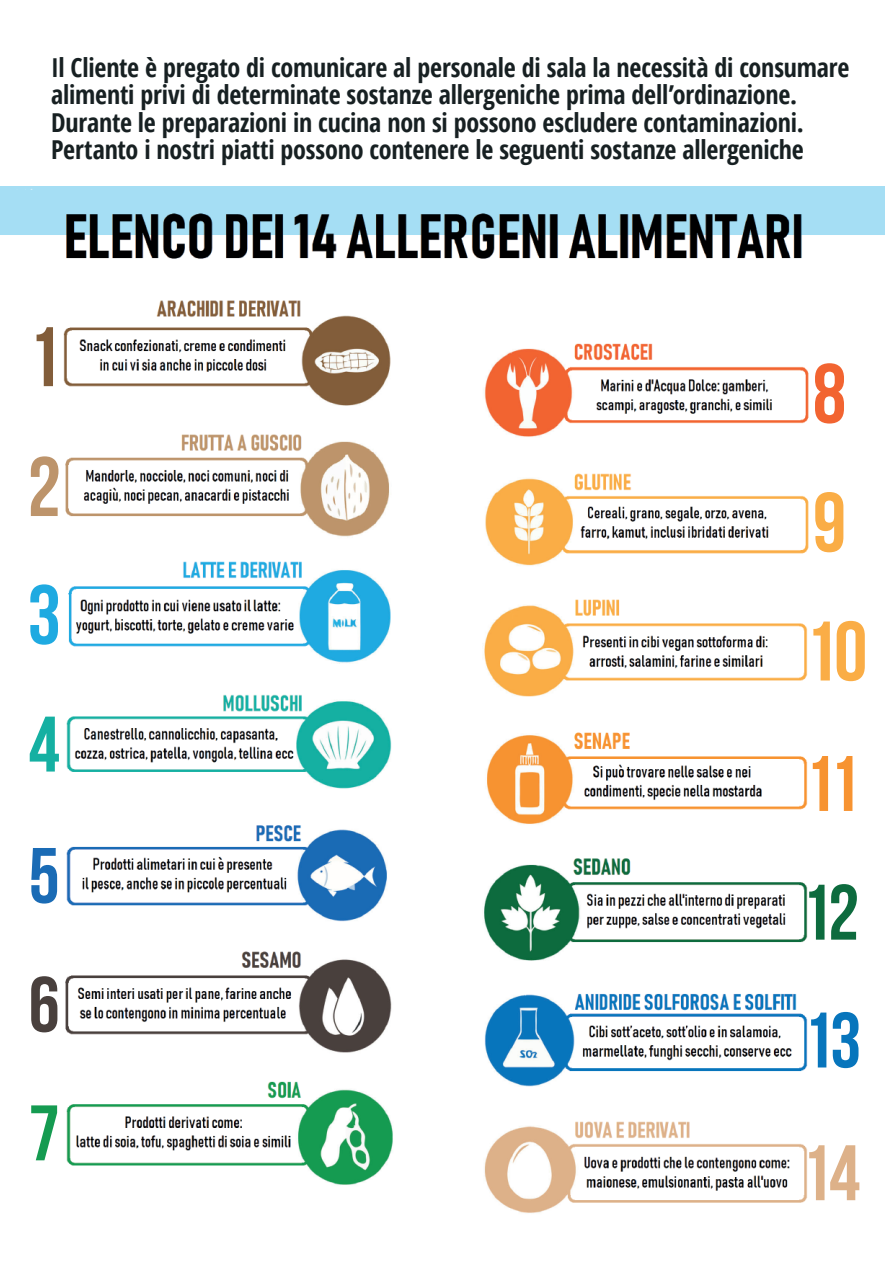
<style>
.page{position:relative;width:893px;height:1263px;background:#fff}
.page>*{position:absolute;margin:0;border:0;box-sizing:border-box;transform-origin:0 0}
.t1{font:700 84.15px "Bebas Neue";color:#faad46}
.t2{font:700 84.15px "Bebas Neue";color:#825d3a}
.t3{font:700 84.15px "Bebas Neue";color:#f26431}
.t4{font:700 84.15px "Bebas Neue";color:#bd946b}
.t5{font:700 84.15px "Bebas Neue";color:#1faae1}
.t6{font:700 78.45px "Bebas Neue";color:#f79331}
.t7{font:700 78.45px "Bebas Neue";color:#0d6b3e}
.t8{font:700 78.45px "Bebas Neue";color:#0775bc}
.t9{font:700 78.45px "Bebas Neue";color:#ddb189}
.t10{font:700 78.45px "Bebas Neue";color:#49403d}
.t11{font:700 78.45px "Bebas Neue";color:#159b51}
.t12{font:700 78.45px "Bebas Neue";color:#15b0a2}
.t13{font:700 78.45px "Bebas Neue";color:#1a6bb5}
.t14{font:700 condensed 26.1px/27.3px "Open Sans";letter-spacing:-.01em;color:#172022}
</style>
<div class="page">
<img style="left:0;top:186px;width:884px;height:1027px">
<p class="t14" style="left:51px;top:53px;width:800px">Il Cliente è pregato di comunicare al personale di sala la necessità di consumare alimenti privi di determinate sostanze allergeniche prima dell’ordinazione.<br>Durante le preparazioni in cucina non si possono escludere contaminazioni.<br>Pertanto i nostri piatti possono contenere le seguenti sostanze allergeniche</p>
<h1 class="t2" style="left:27px;top:311px;width:35px">1</h1>
<h1 class="t4" style="left:27px;top:441px;width:35px">2</h1>
<h1 class="t5" style="left:27px;top:569px;width:35px">3</h1>
<h2 class="t12" style="left:29px;top:701px;width:33px">4</h2>
<h2 class="t13" style="left:29px;top:833px;width:33px">5</h2>
<h2 class="t10" style="left:29px;top:962px;width:33px">6</h2>
<h2 class="t11" style="left:29px;top:1090px;width:33px">7</h2>
<h1 class="t3" style="left:813px;top:348px;width:35px">8</h1>
<h1 class="t1" style="left:813px;top:476px;width:35px">9</h1>
<h1 class="t1" style="left:804px;top:605px;width:65px">10</h1>
<h2 class="t6" style="left:804px;top:741px;width:57px">11</h2>
<h2 class="t7" style="left:801px;top:869px;width:60px">12</h2>
<h2 class="t8" style="left:803px;top:997px;width:60px">13</h2>
<h2 class="t9" style="left:801px;top:1130px;width:61px">14</h2>
</div>
